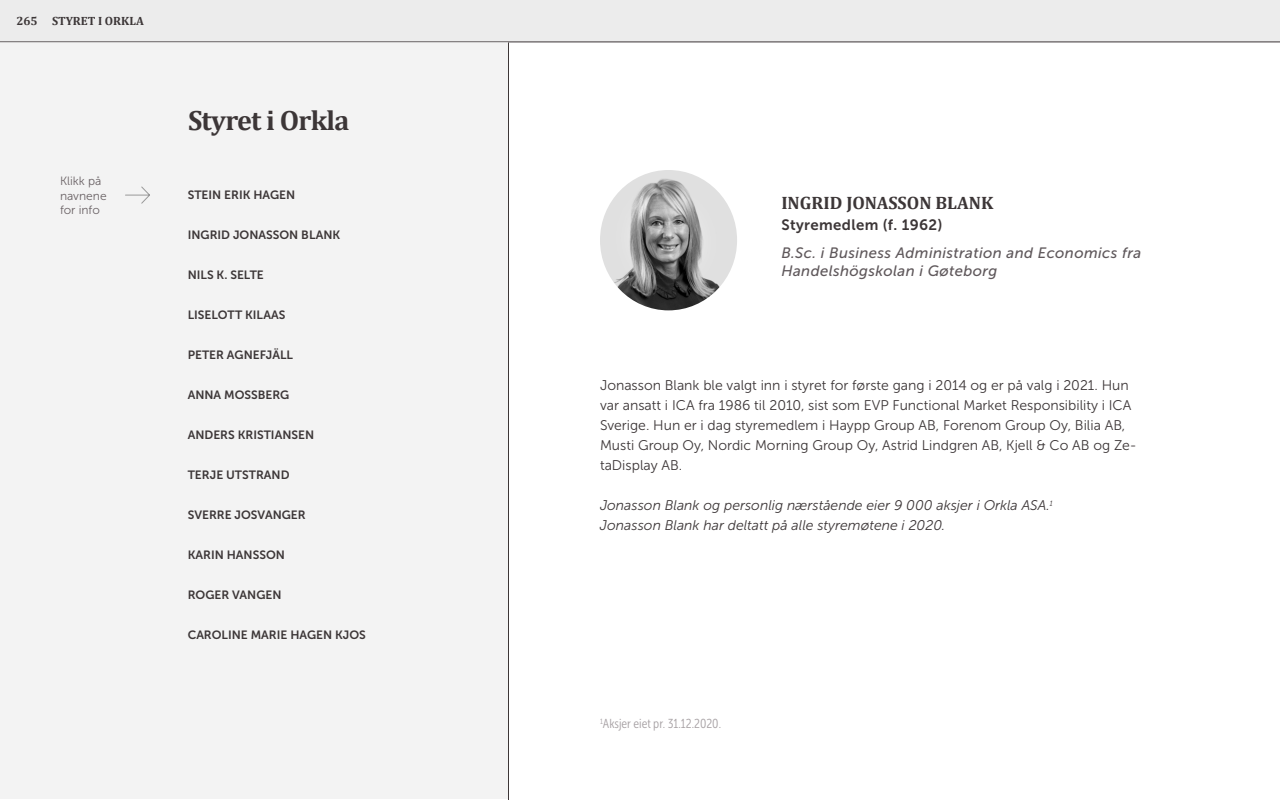
<style>
.page{position:relative;width:1280px;height:800px;background:#fff}
.page>*{position:absolute;margin:0;border:0;box-sizing:border-box;transform-origin:0 0}
.t1{font:700 28px "Cambria";letter-spacing:-.025em;color:#3c3637}
.t2{font:700 18px "Cambria";color:#3c3637}
.t3{font:italic 15px/18px "Museo Sans 500";letter-spacing:.025em;color:#5f585b}
.t4{font:15px "Museo Sans 700";letter-spacing:.025em;color:#3c3637}
.t5{font:14px/20px "Museo Sans 300";color:#3c3637}
.t6{font:italic 14px/20px "Museo Sans 300";color:#3c3637}
.t7{font:13px "Museo Sans Cond 300";color:#a6a0a3}
.t8{font:12px "Museo Sans 700";color:#3c3637}
.t9{font:12px/14.4px "Museo Sans 300";color:#6a6265}
.t10{font:700 12px "Cambria";color:#3c3637}
</style>
<div class="page">
<div style="left:0;top:0;width:1280px;height:42px;background:#ececec"></div>
<div style="left:0;top:42px;width:509px;height:757px;background:#f3f3f3"></div>
<svg style="left:125px;top:186px;width:25px;height:18px"></svg>
<img style="left:600px;top:170px;width:137px;height:140px">
<hr style="left:508px;top:42px;width:1px;height:758px;background:#3c3637">
<p class="t10" style="left:16px;top:12px;width:129px">265 STYRET I ORKLA</p>
<p class="t9" style="left:60px;top:174px;width:48px">Klikk på navnene for info</p>
<h1 class="t1" style="left:188px;top:100px;width:163px">Styret i Orkla</h1>
<p class="t8" style="left:188px;top:188px;width:109px">STEIN ERIK HAGEN</p>
<p class="t8" style="left:188px;top:228px;width:154px">INGRID JONASSON BLANK</p>
<p class="t8" style="left:188px;top:268px;width:78px">NILS K. SELTE</p>
<p class="t8" style="left:188px;top:308px;width:99px">LISELOTT KILAAS</p>
<p class="t8" style="left:188px;top:348px;width:107px">PETER AGNEFJÄLL</p>
<p class="t8" style="left:188px;top:388px;width:103px">ANNA MOSSBERG</p>
<p class="t8" style="left:188px;top:428px;width:128px">ANDERS KRISTIANSEN</p>
<p class="t8" style="left:188px;top:468px;width:103px">TERJE UTSTRAND</p>
<p class="t8" style="left:188px;top:508px;width:119px">SVERRE JOSVANGER</p>
<p class="t8" style="left:188px;top:548px;width:99px">KARIN HANSSON</p>
<p class="t8" style="left:188px;top:588px;width:95px">ROGER VANGEN</p>
<p class="t8" style="left:188px;top:628px;width:180px">CAROLINE MARIE HAGEN KJOS</p>
<p class="t2" style="left:781px;top:190px;width:214px">INGRID JONASSON BLANK</p>
<p class="t4" style="left:781px;top:216px;width:162px">Styremedlem (f. 1962)</p>
<p class="t3" style="left:781px;top:244px;width:361px">B.Sc. i Business Administration and Economics fra<br>Handelshögskolan i Gøteborg</p>
<p class="t5" style="left:600px;top:375px;width:538px">Jonasson Blank ble valgt inn i styret for første gang i 2014 og er på valg i 2021. Hun var ansatt i ICA fra 1986 til 2010, sist som EVP Functional Market Responsibility i ICA Sverige. Hun er i dag styremedlem i Haypp Group AB, Forenom Group Oy, Bilia AB, Musti Group Oy, Nordic Morning Group Oy, Astrid Lindgren AB, Kjell &amp; Co AB og Ze&shy;taDisplay AB.</p>
<p class="t6" style="left:600px;top:495px;width:454px">Jonasson Blank og personlig nærstående eier 9 000 aksjer i Orkla ASA.<sup>1<br></sup>Jonasson Blank har deltatt på alle styremøtene i 2020.</p>
<p class="t7" style="left:600px;top:717px;width:123px"><sup>1</sup>Aksjer eiet pr. 31.12.2020.</p>
</div>
